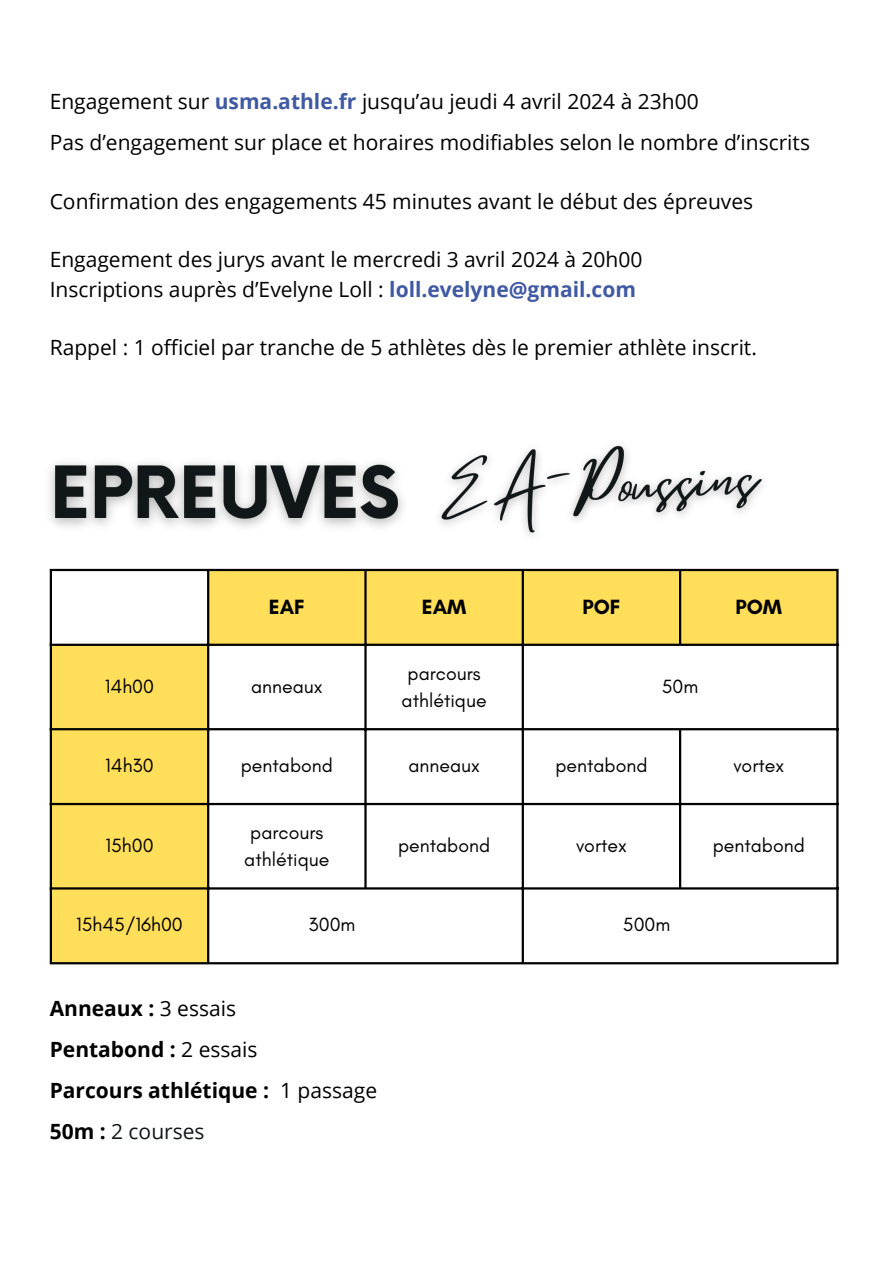
<style>
.page{position:relative;width:894px;height:1264px;background:#fff}
.page>*{position:absolute;margin:0;border:0;box-sizing:border-box;transform-origin:0 0}
.t1{font:21px "Open Sans";color:#000}
.t2{font:700 21px "Open Sans";color:#000}
.t3{font:700 21px "Glacial Indifference";color:#000}
.t4{font:21px "Open Sans";color:#111719}
.t5{font:19.5px "Glacial Indifference";color:#000}
.s1{font-weight:700;color:#3f59a3}
.s2{font-weight:400}
.s3{font-weight:700;color:#000}
</style>
<div class="page">
<svg style="left:52px;top:571px;width:784px;height:391px"></svg>
<hr style="left:50px;top:571px;width:2px;height:391px;background:#000">
<hr style="left:207px;top:571px;width:2px;height:391px;background:#000">
<hr style="left:364px;top:571px;width:2px;height:316px;background:#000">
<hr style="left:521px;top:571px;width:3px;height:391px;background:#000">
<hr style="left:678px;top:571px;width:3px;height:72px;background:#000">
<hr style="left:678px;top:730px;width:3px;height:157px;background:#000">
<hr style="left:836px;top:571px;width:2px;height:391px;background:#000">
<hr style="left:50px;top:569px;width:788px;height:2px;background:#000">
<hr style="left:50px;top:643px;width:788px;height:3px;background:#000">
<hr style="left:50px;top:728px;width:788px;height:2px;background:#000">
<hr style="left:50px;top:803px;width:788px;height:2px;background:#000">
<hr style="left:50px;top:887px;width:788px;height:2px;background:#000">
<hr style="left:50px;top:962px;width:788px;height:2px;background:#000">
<img style="left:49px;top:462px;width:354px;height:65px">
<img style="left:439px;top:445px;width:323px;height:90px">
<p class="t1" style="left:50px;top:87px;width:650px">Engagement sur <span class="s1">usma.athle.fr</span> jusqu’au jeudi 4 avril 2024 à 23h00</p>
<p class="t1" style="left:50px;top:128px;width:761px">Pas d’engagement sur place et horaires modifiables selon le nombre d’inscrits</p>
<p class="t1" style="left:50px;top:186px;width:704px">Confirmation des engagements 45 minutes avant le début des épreuves</p>
<p class="t1" style="left:50px;top:245px;width:594px">Engagement des jurys avant le mercredi 3 avril 2024 à 20h00</p>
<p class="t1" style="left:50px;top:274px;width:587px">Inscriptions auprès d’Evelyne Loll : <span class="s1">loll.evelyne@gmail.com</span></p>
<p class="t1" style="left:50px;top:333px;width:708px">Rappel : 1 officiel par tranche de 5 athlètes dès le premier athlète inscrit.</p>
<p class="t3" style="left:269px;top:594px;width:37px">EAF</p>
<p class="t3" style="left:422px;top:594px;width:46px">EAM</p>
<p class="t3" style="left:582px;top:594px;width:40px">POF</p>
<p class="t3" style="left:735px;top:594px;width:48px">POM</p>
<p class="t5" style="left:105px;top:674px;width:51px">14h00</p>
<p class="t5" style="left:251px;top:674px;width:73px">anneaux</p>
<p class="t5" style="left:407px;top:661px;width:74px">parcours</p>
<p class="t5" style="left:401px;top:688px;width:87px">athlétique</p>
<p class="t5" style="left:661px;top:674px;width:38px">50m</p>
<p class="t5" style="left:105px;top:753px;width:50px">14h30</p>
<p class="t5" style="left:241px;top:753px;width:94px">pentabond</p>
<p class="t5" style="left:408px;top:753px;width:73px">anneaux</p>
<p class="t5" style="left:555px;top:753px;width:94px">pentabond</p>
<p class="t5" style="left:733px;top:753px;width:52px">vortex</p>
<p class="t5" style="left:105px;top:833px;width:50px">15h00</p>
<p class="t5" style="left:250px;top:820px;width:74px">parcours</p>
<p class="t5" style="left:244px;top:847px;width:87px">athlétique</p>
<p class="t5" style="left:398px;top:833px;width:94px">pentabond</p>
<p class="t5" style="left:576px;top:833px;width:52px">vortex</p>
<p class="t5" style="left:712px;top:833px;width:94px">pentabond</p>
<p class="t5" style="left:76px;top:912px;width:108px">15h45/16h00</p>
<p class="t5" style="left:308px;top:912px;width:48px">300m</p>
<p class="t5" style="left:622px;top:912px;width:49px">500m</p>
<p class="t2" style="left:50px;top:993px;width:188px">Anneaux : <span class="s2">3 essais</span></p>
<p class="t2" style="left:50px;top:1034px;width:209px">Pentabond : <span class="s2">2 essais</span></p>
<p class="t2" style="left:50px;top:1075px;width:329px">Parcours athlétique : <span class="s2">1 passage</span></p>
<p class="t4" style="left:50px;top:1116px;width:156px"><span class="s3">50m :</span> 2 courses</p>
</div>
